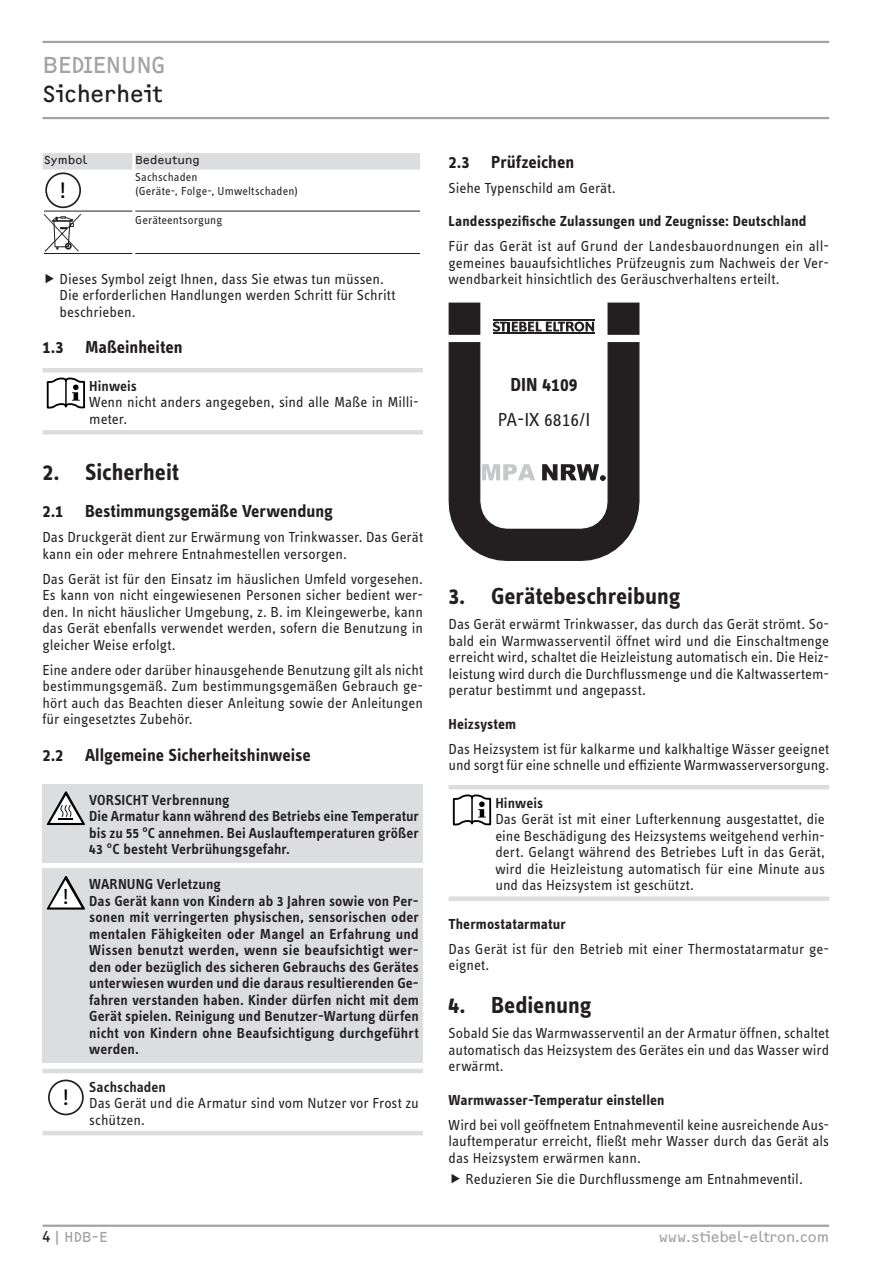
<style>
.page{position:relative;width:893px;height:1263px;background:#fff}
.page>*{position:absolute;margin:0;border:0;box-sizing:border-box;transform-origin:0 0}
.t1{font:700 24px "STE Info Text";color:#231f20}
.t2{font:24px "F2 FOCR Bczyk Com";letter-spacing:-.005em;color:#231f20}
.t3{font:24px "F2 FOCR Bczyk Com";color:#a1a3a6}
.t4{font:23.25px "STE Info Text";color:#000}
.t5{font:22.5px "STE Info Text";color:#000}
.t6{font:19.5px "STE Info Text";color:#231f20}
.t7{font:700 19.5px "STE Info Text";color:#231f20}
.t8{font:700 18px "STE Info Text";color:#231f20}
.t9{font:15px/16.5px "STE Info Text";color:#231f20;text-align:justify}
.t10{font:600 15px/16.5px "STE Info Text";letter-spacing:.005em;color:#231f20}
.t11{font:700 15px "STE Info Text";letter-spacing:.005em;color:#231f20}
.t12{font:15px "F2 FOCR Bczyk Com";color:#a1a3a6}
.t13{font:12px/13.2px "STE Info Text";letter-spacing:.01em;color:#231f20}
.t14{font:12px "F2 FOCR Bczyk Com";letter-spacing:.02em;color:#231f20}
.s1{color:#231f20}
</style>
<div class="page">
<hr style="left:43px;top:41px;width:786px;height:2px;background:#a1a3a6">
<hr style="left:43px;top:117px;width:786px;height:2px;background:#a1a3a6">
<hr style="left:43px;top:1224px;width:786px;height:3px;background:#a1a3a6">
<div style="left:43px;top:153px;width:377px;height:17px;background:#dcdddf"></div>
<hr style="left:132px;top:153px;width:3px;height:17px;background:#fff">
<hr style="left:44px;top:211px;width:88px;height:1px;background:#231f20">
<hr style="left:135px;top:211px;width:285px;height:1px;background:#231f20">
<hr style="left:44px;top:253px;width:88px;height:1px;background:#231f20">
<hr style="left:135px;top:253px;width:285px;height:1px;background:#231f20">
<hr style="left:43px;top:368px;width:380px;height:4px;background:#dcdddf">
<hr style="left:43px;top:430px;width:380px;height:4px;background:#dcdddf">
<svg style="left:47px;top:377px;width:38px;height:32px"></svg>
<hr style="left:65px;top:381px;width:2px;height:24px;background:#000">
<div style="left:43px;top:784px;width:380px;height:79px;background:#dcdddf"></div>
<svg style="left:47px;top:791px;width:38px;height:34px"></svg>
<div style="left:43px;top:869px;width:380px;height:194px;background:#dcdddf"></div>
<svg style="left:47px;top:876px;width:38px;height:34px"></svg>
<hr style="left:43px;top:1069px;width:380px;height:4px;background:#dcdddf">
<hr style="left:43px;top:1131px;width:380px;height:4px;background:#dcdddf">
<div style="left:48px;top:1079px;width:36px;height:36px;border:2px solid #231f20;border-radius:50%"></div>
<div style="left:449px;top:303px;width:31px;height:31px;background:#231f20"></div>
<div style="left:449px;top:303px;width:31px;height:32px;border:1px solid #231f20"></div>
<div style="left:608px;top:303px;width:31px;height:31px;background:#231f20"></div>
<div style="left:607px;top:303px;width:32px;height:32px;border:1px solid #231f20"></div>
<svg style="left:449px;top:342px;width:190px;height:219px"></svg>
<hr style="left:493px;top:319px;width:101px;height:2px;background:#231f20">
<hr style="left:493px;top:332px;width:101px;height:2px;background:#231f20">
<svg style="left:493px;top:321px;width:101px;height:11px"></svg>
<hr style="left:449px;top:785px;width:380px;height:4px;background:#dcdddf">
<div style="left:449px;top:896px;width:380px;height:5px;background:#dcdddf"></div>
<svg style="left:453px;top:794px;width:38px;height:31px"></svg>
<hr style="left:471px;top:798px;width:2px;height:24px;background:#000">
<div style="left:45px;top:172px;width:36px;height:36px;border:2px solid #231f20;border-radius:50%"></div>
<svg style="left:44px;top:214px;width:37px;height:38px"></svg>
<h1 class="t3" style="left:43px;top:51px;width:29px">Bedienung</h1>
<h1 class="t2" style="left:43px;top:80px;width:121px">Sicherheit</h1>
<p class="t14" style="left:44px;top:153px;width:45px">Symbol</p>
<p class="t14" style="left:135px;top:153px;width:66px">Bedeutung</p>
<p class="t13" style="left:135px;top:171px;width:164px">Sachschaden<br>(Geräte-, Folge-, Umweltschaden)</p>
<p class="t13" style="left:135px;top:213px;width:89px">Geräteentsorgung</p>
<h2 class="t4" style="left:60px;top:177px;width:8px">!</h2>
<p class="t9" style="left:60px;top:270px;width:337px;text-align:left">Dieses Symbol zeigt Ihnen, dass Sie etwas tun müssen.<br>Die erforderlichen Handlungen werden Schritt für Schritt beschrieben.</p>
<p class="t8" style="left:43px;top:337px;width:142px">1.3 Maßeinheiten</p>
<p class="t10" style="left:89px;top:377px;width:49px">Hinweis</p>
<p class="t9" style="left:89px;top:394px;width:331px">Wenn nicht anders angegeben, sind alle Maße in Milli&shy;meter.</p>
<h1 class="t1" style="left:43px;top:458px;width:138px">2. Sicherheit</h1>
<p class="t8" style="left:43px;top:501px;width:292px">2.1 Bestimmungsgemäße Verwendung</p>
<p class="t9" style="left:43px;top:529px;width:382px">Das Druckgerät dient zur Erwärmung von Trinkwasser. Das Gerät kann ein oder mehrere Entnahmestellen versorgen.</p>
<p class="t9" style="left:43px;top:570px;width:382px">Das Gerät ist für den Einsatz im häuslichen Umfeld vorgesehen.<br>Es kann von nicht eingewiesenen Personen sicher bedient wer&shy;den. In nicht häuslicher Umgebung, z. B. im Kleingewerbe, kann das Gerät ebenfalls verwendet werden, sofern die Benutzung in gleicher Weise erfolgt.</p>
<p class="t9" style="left:43px;top:661px;width:382px">Eine andere oder darüber hinausgehende Benutzung gilt als nicht bestimmungsgemäß. Zum bestimmungsgemäßen Gebrauch ge&shy;hört auch das Beachten dieser Anleitung sowie der Anleitungen für eingesetztes Zubehör.</p>
<p class="t8" style="left:43px;top:745px;width:270px">2.2 Allgemeine Sicherheitshinweise</p>
<p class="t10" style="left:89px;top:791px;width:331px">VORSICHT Verbrennung<br>Die Armatur kann während des Betriebs eine Temperatur bis zu 55 °C annehmen. Bei Auslauftemperaturen größer 43 °C besteht Verbrühungsgefahr.</p>
<h3 class="t5" style="left:63px;top:884px;width:8px">!</h3>
<p class="t10" style="left:89px;top:876px;width:331px">WARNUNG Verletzung<br>Das Gerät kann von Kindern ab 3 Jahren sowie von Per&shy;sonen mit verringerten physischen, sensorischen oder mentalen Fähigkeiten oder Mangel an Erfahrung und Wissen benutzt werden, wenn sie beaufsichtigt wer&shy;den oder bezüglich des sicheren Gebrauchs des Gerätes unterwiesen wurden und die daraus resultierenden Ge&shy;fahren verstanden haben. Kinder dürfen nicht mit dem Gerät spielen. Reinigung und Benutzer-Wartung dürfen nicht von Kindern ohne Beaufsichtigung durchgeführt werden.</p>
<h2 class="t4" style="left:62px;top:1084px;width:8px">!</h2>
<p class="t10" style="left:89px;top:1078px;width:78px">Sachschaden</p>
<p class="t9" style="left:89px;top:1095px;width:331px">Das Gerät und die Armatur sind vom Nutzer vor Frost zu schützen.</p>
<p class="t8" style="left:449px;top:151px;width:127px">2.3 Prüfzeichen</p>
<p class="t9" style="left:449px;top:179px;width:168px">Siehe Typenschild am Gerät.</p>
<p class="t11" style="left:449px;top:212px;width:359px">Landesspezifische Zulassungen und Zeugnisse: Deutschland</p>
<p class="t9" style="left:449px;top:238px;width:382px">Für das Gerät ist auf Grund der Landesbauordnungen ein all&shy;gemeines bauaufsichtliches Prüfzeugnis zum Nachweis der Ver&shy;wendbarkeit hinsichtlich des Geräuschverhaltens erteilt.</p>
<h3 class="t7" style="left:511px;top:373px;width:68px">DIN 4109</h3>
<h3 class="t6" style="left:498px;top:408px;width:94px">PA-IX 6816/I</h3>
<h1 class="t1" style="left:449px;top:582px;width:233px">3. Gerätebeschreibung</h1>
<p class="t9" style="left:449px;top:616px;width:382px">Das Gerät erwärmt Trinkwasser, das durch das Gerät strömt. So&shy;bald ein Warmwasserventil öffnet wird und die Einschaltmenge erreicht wird, schaltet die Heizleistung automatisch ein. Die Heiz&shy;leistung wird durch die Durchflussmenge und die Kaltwassertem&shy;peratur bestimmt und angepasst.</p>
<p class="t11" style="left:449px;top:715px;width:69px">Heizsystem</p>
<p class="t9" style="left:449px;top:741px;width:382px">Das Heizsystem ist für kalkarme und kalkhaltige Wässer geeignet und sorgt für eine schnelle und effiziente Warmwasserversorgung.</p>
<p class="t10" style="left:495px;top:794px;width:49px">Hinweis</p>
<p class="t9" style="left:495px;top:811px;width:331px">Das Gerät ist mit einer Lufterkennung ausgestattet, die eine Beschädigung des Heizsystems weitgehend verhin&shy;dert. Gelangt während des Betriebes Luft in das Gerät, wird die Heizleistung automatisch für eine Minute aus und das Heizsystem ist geschützt.</p>
<p class="t11" style="left:449px;top:915px;width:119px">Thermostatarmatur</p>
<p class="t9" style="left:449px;top:940px;width:382px">Das Gerät ist für den Betrieb mit einer Thermostatarmatur ge&shy;eignet.</p>
<h1 class="t1" style="left:449px;top:991px;width:144px">4. Bedienung</h1>
<p class="t9" style="left:449px;top:1025px;width:382px">Sobald Sie das Warmwasserventil an der Armatur öffnen, schaltet automatisch das Heizsystem des Gerätes ein und das Wasser wird erwärmt.</p>
<p class="t11" style="left:449px;top:1091px;width:218px">Warmwasser-Temperatur einstellen</p>
<p class="t9" style="left:449px;top:1117px;width:382px">Wird bei voll geöffnetem Entnahmeventil keine ausreichende Aus&shy;lauftemperatur erreicht, fließt mehr Wasser durch das Gerät als das Heizsystem erwärmen kann.</p>
<p class="t9" style="left:466px;top:1170px;width:339px">Reduzieren Sie die Durchflussmenge am Entnahmeventil.</p>
<p class="t12" style="left:43px;top:1228px;width:67px"><span class="s1">4</span>|HDB-E</p>
<p class="t12" style="left:659px;top:1228px;width:172px">www.stiebel-eltron.com</p>
</div>
